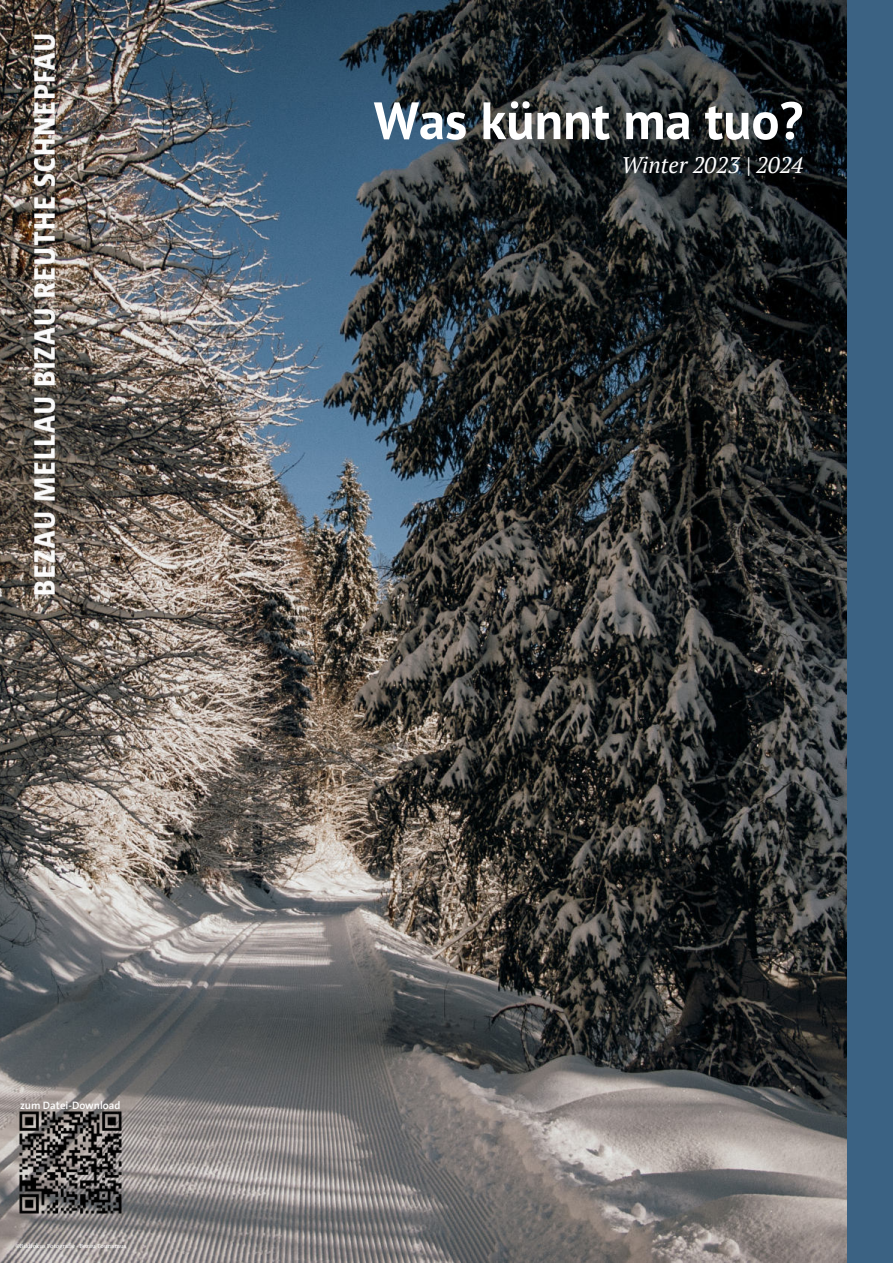
<style>
.page{position:relative;width:893px;height:1264px;background:#fff}
.page>*{position:absolute;margin:0;border:0;box-sizing:border-box;transform-origin:0 0}
.t1{font:700 52.5px "PT Sans";color:#fff}
.t2{font:italic 22.5px "PT Serif";color:#fff}
.t3{font:600 10.8px "The Sans";color:#fff}
.t4{font:6px "The Antiqua Plain";color:#fff}
</style>
<div class="page">
<img style="left:0;top:0;width:847px;height:1262px">
<div style="left:847px;top:0;width:45px;height:1262px;background:#3b6283"></div>
<img style="left:19px;top:27px;width:56px;height:594px">
<img style="left:14px;top:1106px;width:112px;height:112px">
<h1 class="t1" style="left:374px;top:86px;width:431px">Was künnt ma tuo?</h1>
<h2 class="t2" style="left:621px;top:151px;width:183px">Winter 2023 | 2024</h2>
<h3 class="t3" style="left:20px;top:1095px;width:102px">zum Datei-Download</h3>
<p class="t4" style="left:15px;top:1241px;width:113px">©Bildfokus Fotografie - Bezau Tourismus</p>
</div>
